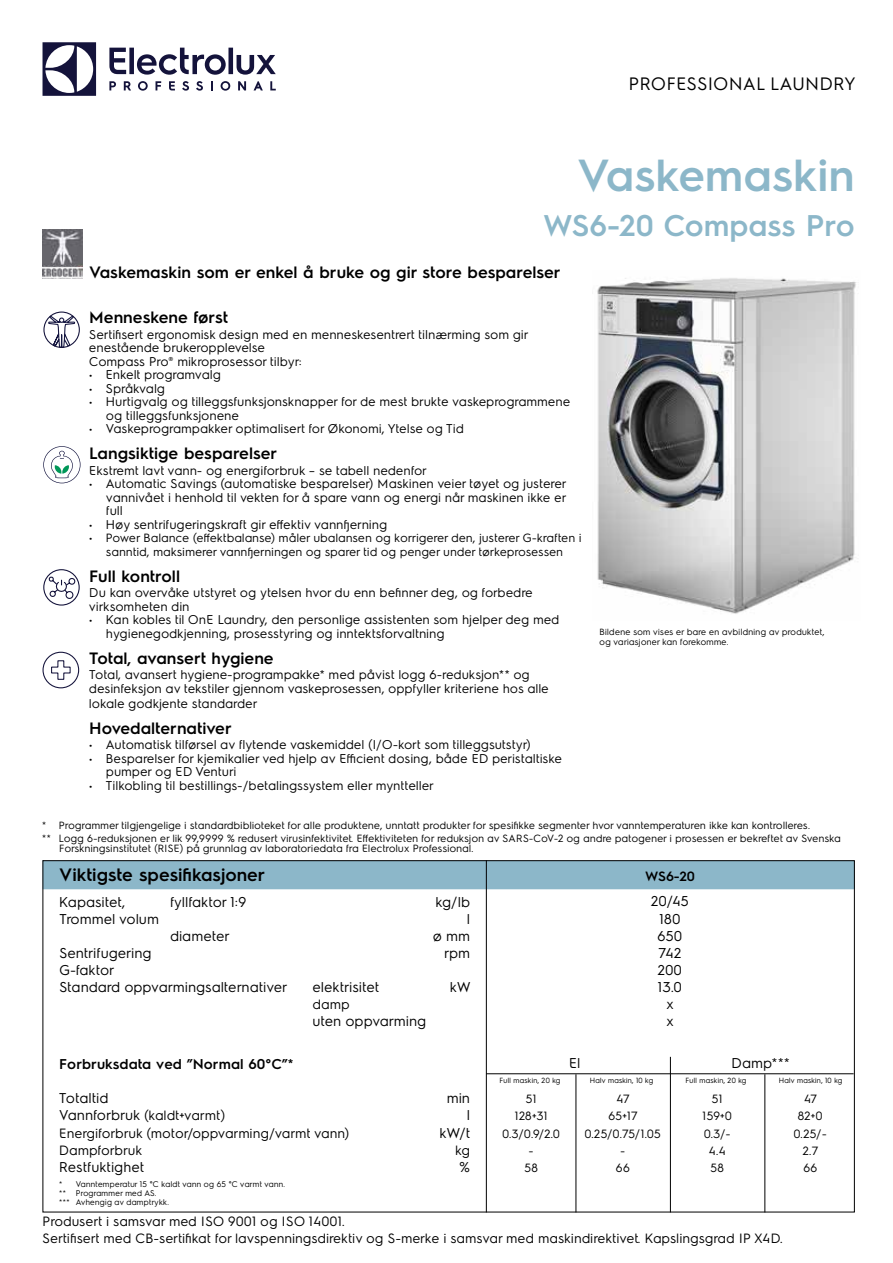
<style>
.page{position:relative;width:893px;height:1263px;background:#fff}
.page>*{position:absolute;margin:0;border:0;box-sizing:border-box;transform-origin:0 0}
.t1{font:600 45px "Electrolux Sans";color:#8cb7c9}
.t2{font:600 30px "Electrolux Sans";color:#8cb7c9}
.t3{font:600 18px "Electrolux Sans";color:#000}
.t4{font:18px "Electrolux Sans";color:#000}
.t5{font:600 16.5px "Electrolux Sans";color:#000}
.t6{font:14.25px/17.1px "Electrolux Sans";color:#000;text-align:center}
.t7{font:600 14.25px "Electrolux Sans";color:#000}
.t8{font:13.5px/16.2px "Electrolux Sans";color:#000}
.t9{font:600 13.5px "Electrolux Sans";color:#000}
.t10{font:12.75px/13.5px "Electrolux Sans";color:#000}
.t11{font:12px/13.5px "Electrolux Sans";color:#000;text-align:center}
.t12{font:10.5px/12.6px "Electrolux Sans";color:#000}
.t13{font:9px/10.8px "Electrolux Sans";color:#000}
.t14{font:8.25px/9px "Electrolux Sans";color:#000}
.t15{font:7.5px "Electrolux Sans";color:#000}
.s1{font-size:12.75px}
.s2{font-size:14.25px}
</style>
<div class="page">
<svg style="left:43px;top:42px;width:53px;height:54px"></svg>
<svg style="left:109px;top:48px;width:167px;height:27px"></svg>
<svg style="left:270px;top:81px;width:6px;height:9px"></svg>
<svg style="left:221px;top:81px;width:9px;height:10px"></svg>
<svg style="left:211px;top:81px;width:2px;height:9px"></svg>
<svg style="left:196px;top:81px;width:7px;height:10px"></svg>
<svg style="left:182px;top:81px;width:7px;height:10px"></svg>
<svg style="left:169px;top:81px;width:6px;height:9px"></svg>
<svg style="left:156px;top:81px;width:5px;height:9px"></svg>
<svg style="left:138px;top:81px;width:10px;height:10px"></svg>
<svg style="left:124px;top:81px;width:7px;height:9px"></svg>
<svg style="left:109px;top:81px;width:7px;height:9px"></svg>
<svg style="left:254px;top:81px;width:9px;height:9px"></svg>
<svg style="left:238px;top:81px;width:8px;height:9px"></svg>
<div style="left:45px;top:862px;width:808px;height:27px;background:#8cb7c9"></div>
<hr style="left:486px;top:860px;width:1px;height:352px;background:#000">
<hr style="left:486px;top:1073px;width:368px;height:1px;background:#000">
<hr style="left:576px;top:1074px;width:1px;height:138px;background:#000">
<hr style="left:670px;top:1057px;width:1px;height:155px;background:#000">
<hr style="left:764px;top:1074px;width:1px;height:138px;background:#000">
<img style="left:597px;top:278px;width:259px;height:336px">
<img style="left:43px;top:229px;width:39px;height:50px">
<svg style="left:48px;top:315px;width:28px;height:33px"></svg>
<div style="left:43px;top:311px;width:37px;height:37px;border:1px solid #14133b;border-radius:50%"></div>
<svg style="left:48px;top:576px;width:28px;height:23px"></svg>
<div style="left:43px;top:569px;width:37px;height:37px;border:1px solid #14133b;border-radius:50%"></div>
<svg style="left:43px;top:446px;width:38px;height:37px"></svg>
<svg style="left:43px;top:652px;width:36px;height:36px"></svg>
<h3 class="t4" style="left:629px;top:71px;width:229px">PROFESSIONAL LAUNDRY</h3>
<h1 class="t1" style="left:577px;top:143px;width:279px">Vaskemaskin</h1>
<h2 class="t2" style="left:543px;top:204px;width:313px">WS6-20 Compass Pro</h2>
<p class="t5" style="left:89px;top:260px;width:473px">Vaskemaskin som er enkel å bruke og gir store besparelser</p>
<p class="t5" style="left:89px;top:306px;width:140px">Menneskene først</p>
<p class="t10" style="left:89px;top:327px;width:441px">Sertifisert ergonomisk design med en menneskesentrert tilnærming som gir enestående brukeropplevelse<br>Compass Pro® mikroprosessor tilbyr:</p>
<p class="t10" style="left:89px;top:367px;width:133px">• Enkelt programvalg</p>
<p class="t10" style="left:89px;top:381px;width:78px">• Språkvalg</p>
<p class="t10" style="left:106px;top:394px;width:466px;text-indent:-17px">• Hurtigvalg og tilleggsfunksjonsknapper for de mest brukte vaskeprogrammene og tilleggsfunksjonene</p>
<p class="t10" style="left:89px;top:421px;width:376px">• Vaskeprogrampakker optimalisert for Økonomi, Ytelse og Tid</p>
<p class="t5" style="left:89px;top:442px;width:190px">Langsiktige besparelser</p>
<p class="t10" style="left:89px;top:463px;width:339px">Ekstremt lavt vann- og energiforbruk – se tabell nedenfor</p>
<p class="t10" style="left:106px;top:476px;width:462px;text-align:justify;text-indent:-17px">• Automatic Savings (automatiske besparelser) Maskinen veier tøyet og justerer vannivået i henhold til vekten for å spare vann og energi når maskinen ikke er full</p>
<p class="t10" style="left:89px;top:517px;width:300px">• Høy sentrifugeringskraft gir effektiv vannfjerning</p>
<p class="t11" style="left:89px;top:531px;width:494px"><span class="s1">•</span> Power Balance (effektbalanse) måler ubalansen og korrigerer den, justerer G-kraften i sanntid, maksimerer vannfjerningen og sparer tid og penger under tørkeprosessen</p>
<p class="t5" style="left:89px;top:564px;width:92px">Full kontroll</p>
<p class="t10" style="left:89px;top:585px;width:445px">Du kan overvåke utstyret og ytelsen hvor du enn befinner deg, og forbedre virksomheten din</p>
<p class="t10" style="left:106px;top:612px;width:455px;text-indent:-17px">• Kan kobles til OnE Laundry, den personlige assistenten som hjelper deg med hygienegodkjenning, prosesstyring og inntektsforvaltning</p>
<p class="t5" style="left:89px;top:646px;width:186px">Total, avansert hygiene</p>
<p class="t10" style="left:89px;top:667px;width:461px">Total, avansert hygiene-programpakke* med påvist logg 6-reduksjon** og desinfeksjon av tekstiler gjennom vaskeprosessen, oppfyller kriteriene hos alle</p>
<p class="t10" style="left:89px;top:696px;width:170px">lokale godkjente standarder</p>
<p class="t5" style="left:89px;top:716px;width:144px">Hovedalternativer</p>
<p class="t10" style="left:89px;top:737px;width:443px">• Automatisk tilførsel av flytende vaskemiddel (I/O-kort som tilleggsutstyr)</p>
<p class="t10" style="left:106px;top:751px;width:457px;text-indent:-17px">• Besparelser for kjemikalier ved hjelp av Efficient dosing, både ED peristaltiske pumper og ED Venturi</p>
<p class="t10" style="left:89px;top:778px;width:346px">• Tilkobling til bestillings-/betalingssystem eller myntteller</p>
<p class="t12" style="left:42px;top:818px;width:800px">* Programmer tilgjengelige i standardbiblioteket for alle produktene, unntatt produkter for spesifikke segmenter hvor vanntemperaturen ikke kan kontrolleres.<br>** Logg 6-reduksjonen er lik 99,9999 % redusert virusinfektivitet. Effektiviteten for reduksjon av SARS-CoV-2 og andre patogener i prosessen er bekreftet av Svenska</p>
<p class="t12" style="left:59px;top:841px;width:416px">Forskningsinstitutet (RISE) på grunnlag av laboratoriedata fra Electrolux Professional.</p>
<p class="t13" style="left:600px;top:625px;width:227px">Bildene som vises er bare en avbildning av produktet, og variasjoner kan forekomme.</p>
<h3 class="t3" style="left:59px;top:862px;width:207px">Viktigste spesifikasjoner</h3>
<p class="t6" style="left:59px;top:892px;width:68px">Kapasitet,</p>
<p class="t6" style="left:170px;top:892px;width:78px">fyllfaktor 1:9</p>
<p class="t6" style="left:436px;top:892px;width:36px">kg/lb</p>
<p class="t6" style="left:59px;top:909px;width:101px">Trommel volum</p>
<p class="t6" style="left:467px;top:909px;width:5px">l</p>
<p class="t6" style="left:170px;top:926px;width:61px">diameter</p>
<p class="t6" style="left:433px;top:926px;width:39px">ø mm</p>
<p class="t6" style="left:59px;top:943px;width:94px">Sentrifugering</p>
<p class="t6" style="left:444px;top:943px;width:27px">rpm</p>
<p class="t6" style="left:59px;top:961px;width:230px;text-align:left">G-faktor<br>Standard oppvarmingsalternativer</p>
<p class="t6" style="left:313px;top:978px;width:68px">elektrisitet</p>
<p class="t6" style="left:450px;top:978px;width:22px">kW</p>
<p class="t8" style="left:313px;top:996px;width:39px">damp</p>
<p class="t6" style="left:313px;top:1012px;width:115px">uten oppvarming</p>
<p class="t7" style="left:59px;top:1054px;width:236px">Forbruksdata ved ”Normal 60°C”*</p>
<p class="t6" style="left:59px;top:1089px;width:51px">Totaltid</p>
<p class="t6" style="left:447px;top:1089px;width:25px">min</p>
<p class="t8" style="left:59px;top:1107px;width:168px"><span class="s2">Vannforbruk</span> (kaldt+varmt)</p>
<p class="t6" style="left:467px;top:1106px;width:5px">l</p>
<p class="t8" style="left:59px;top:1124px;width:292px">Energiforbruk (motor/oppvarming/varmt vann)</p>
<p class="t6" style="left:440px;top:1123px;width:32px">kW/t</p>
<p class="t8" style="left:59px;top:1141px;width:85px">Dampforbruk</p>
<p class="t8" style="left:455px;top:1141px;width:16px">kg</p>
<p class="t6" style="left:59px;top:1157px;width:87px">Restfuktighet</p>
<p class="t6" style="left:459px;top:1157px;width:12px">%</p>
<p class="t14" style="left:59px;top:1178px;width:227px">* Vanntemperatur 15 °C kaldt vann og 65 °C varmt vann. ** Programmer med AS.<br>*** Avhengig av damptrykk.</p>
<p class="t9" style="left:645px;top:867px;width:51px">WS6-20</p>
<p class="t6" style="left:651px;top:892px;width:40px">20/45<br>180<br>650<br>742<br>200<br>13.0<br>x<br>x</p>
<p class="t6" style="left:569px;top:1053px;width:13px">El</p>
<p class="t6" style="left:731px;top:1053px;width:60px">Damp***</p>
<p class="t15" style="left:500px;top:1075px;width:63px">Full maskin, 20 kg</p>
<p class="t15" style="left:590px;top:1075px;width:65px">Halv maskin, 10 kg</p>
<p class="t15" style="left:686px;top:1075px;width:63px">Full maskin, 20 kg</p>
<p class="t15" style="left:779px;top:1075px;width:65px">Halv maskin, 10 kg</p>
<p class="t11" style="left:526px;top:1091px;width:13px">51</p>
<p class="t11" style="left:616px;top:1091px;width:15px">47</p>
<p class="t11" style="left:712px;top:1091px;width:13px">51</p>
<p class="t11" style="left:804px;top:1091px;width:15px">47</p>
<p class="t11" style="left:515px;top:1109px;width:34px">128+31</p>
<p class="t11" style="left:608px;top:1109px;width:31px">65+17</p>
<p class="t11" style="left:703px;top:1109px;width:31px">159+0</p>
<p class="t11" style="left:798px;top:1109px;width:27px">82+0</p>
<p class="t11" style="left:503px;top:1126px;width:59px">0.3/0.9/2.0</p>
<p class="t11" style="left:585px;top:1126px;width:78px">0.25/0.75/1.05</p>
<p class="t11" style="left:704px;top:1126px;width:28px">0.3/-</p>
<p class="t11" style="left:794px;top:1126px;width:35px">0.25/-</p>
<p class="t11" style="left:529px;top:1143px;width:7px">-</p>
<p class="t11" style="left:620px;top:1143px;width:7px">-</p>
<p class="t11" style="left:709px;top:1143px;width:18px">4.4</p>
<p class="t11" style="left:803px;top:1143px;width:17px">2.7</p>
<p class="t11" style="left:524px;top:1160px;width:15px">58</p>
<p class="t11" style="left:616px;top:1160px;width:16px">66</p>
<p class="t11" style="left:710px;top:1160px;width:15px">58</p>
<p class="t11" style="left:803px;top:1160px;width:16px">66</p>
<p class="t8" style="left:43px;top:1213px;width:742px">Produsert i samsvar med ISO 9001 og ISO 14001.<br>Sertifisert med CB-sertifikat for lavspenningsdirektiv og S-merke i samsvar med maskindirektivet. Kapslingsgrad IP X4D.</p>
</div>
